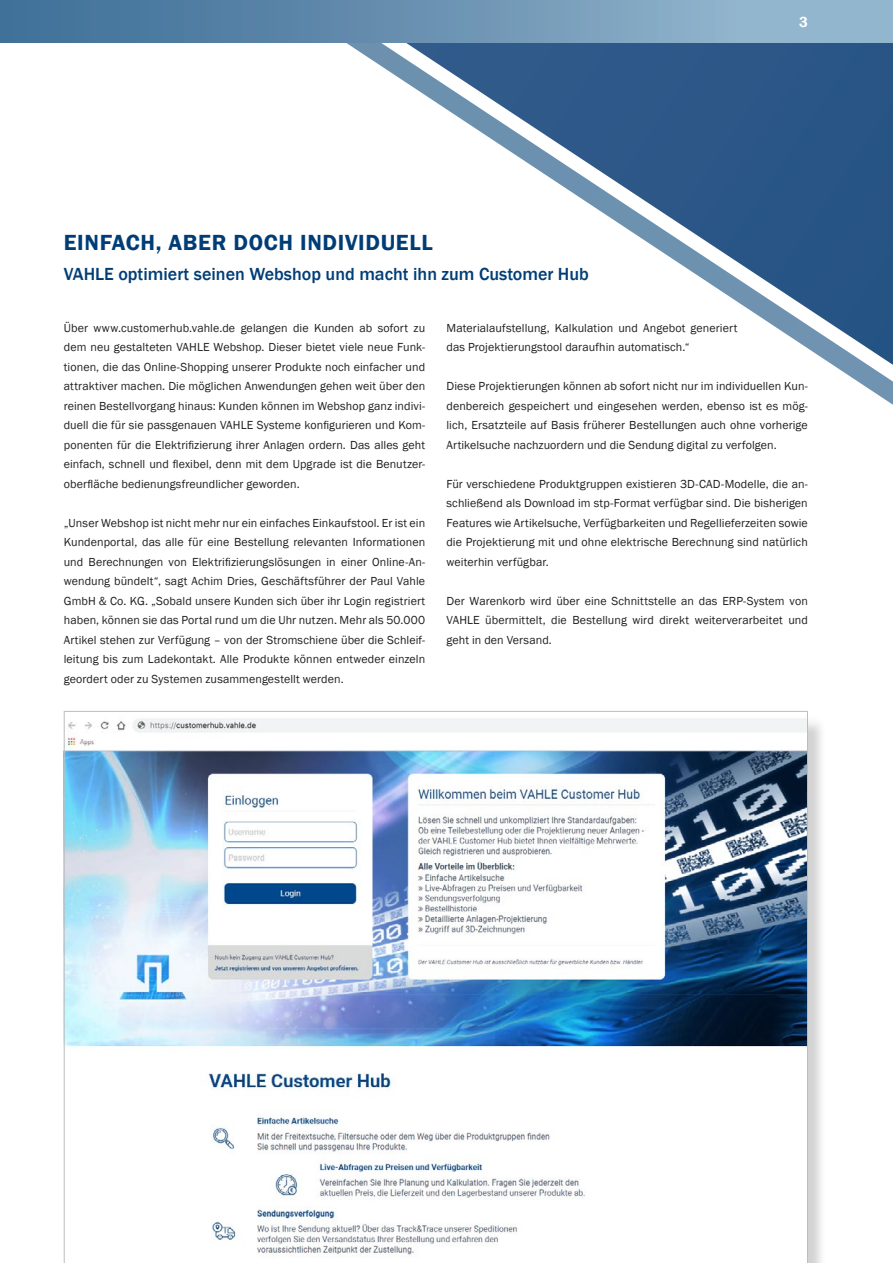
<style>
.page{position:relative;width:893px;height:1263px;background:#fff}
.page>*{position:absolute;margin:0;border:0;box-sizing:border-box;transform-origin:0 0}
.t1{font:600 22.5px "Franklin Gothic";letter-spacing:.03em;color:#003d76}
.t2{font:500 18px "Franklin Gothic";color:#003d76}
.t3{font:600 15px "Franklin Gothic";color:#fff}
.t4{font:12px/19.5px "Franklin Gothic";letter-spacing:.005em;color:#231f20;text-align:justify}
</style>
<div class="page">
<div style="left:66px;top:713px;width:761px;height:550px;background:#231f20;opacity:.2"></div>
<img style="left:64px;top:711px;width:744px;height:552px">
<svg style="left:346px;top:43px;width:547px;height:322px"></svg>
<div style="left:0;top:0;width:893px;height:43px;background:linear-gradient(to right,#3e6d96,#9cbed3)"></div>
<h1 class="t1" style="left:64px;top:228px;width:370px">EINFACH, ABER DOCH INDIVIDUELL</h1>
<h2 class="t2" style="left:64px;top:263px;width:527px">VAHLE optimiert seinen Webshop und macht ihn zum Customer Hub</h2>
<p class="t3" style="left:799px;top:13px;width:10px">3</p>
<p class="t4" style="left:64px;top:318px;width:363px">Über www.customerhub.vahle.de gelangen die Kunden ab sofort zu dem neu gestalteten VAHLE Webshop. Dieser bietet viele neue Funk&shy;tionen, die das Online-Shopping unserer Produkte noch einfacher und attraktiver machen. Die möglichen Anwendungen gehen weit über den reinen Bestellvorgang hinaus: Kunden können im Webshop ganz indivi&shy;duell die für sie passgenauen VAHLE Systeme konfigurieren und Kom&shy;ponenten für die Elektrifizierung ihrer Anlagen ordern. Das alles geht einfach, schnell und flexibel, denn mit dem Upgrade ist die Benutzer&shy;oberfläche bedienungsfreundlicher geworden.</p>
<p class="t4" style="left:64px;top:513px;width:363px">„Unser Webshop ist nicht mehr nur ein einfaches Einkaufstool. Er ist ein Kundenportal, das alle für eine Bestellung relevanten Informationen und Berechnungen von Elektrifizierungslösungen in einer Online-An&shy;wendung bündelt“, sagt Achim Dries, Geschäftsführer der Paul Vahle GmbH &amp; Co. KG. „Sobald unsere Kunden sich über ihr Login registriert haben, können sie das Portal rund um die Uhr nutzen. Mehr als 50.000<br>Artikel stehen zur Verfügung – von der Stromschiene über die Schleif&shy;leitung bis zum Ladekontakt. Alle Produkte können entweder einzeln geordert oder zu Systemen zusammengestellt werden.</p>
<p class="t4" style="left:446px;top:318px;width:292px">Materialaufstellung, Kalkulation und Angebot generiert das Projektierungstool daraufhin automatisch.“</p>
<p class="t4" style="left:446px;top:377px;width:363px">Diese Projektierungen können ab sofort nicht nur im individuellen Kun&shy;denbereich gespeichert und eingesehen werden, ebenso ist es mög&shy;lich, Ersatzteile auf Basis früherer Bestellungen auch ohne vorherige Artikelsuche nachzuordern und die Sendung digital zu verfolgen.</p>
<p class="t4" style="left:446px;top:474px;width:363px">Für verschiedene Produktgruppen existieren 3D-CAD-Modelle, die an&shy;schließend als Download im stp-Format verfügbar sind. Die bisherigen Features wie Artikelsuche, Verfügbarkeiten und Regellieferzeiten sowie die Projektierung mit und ohne elektrische Berechnung sind natürlich weiterhin verfügbar.</p>
<p class="t4" style="left:446px;top:591px;width:363px">Der Warenkorb wird über eine Schnittstelle an das ERP-System von VAHLE übermittelt, die Bestellung wird direkt weiterverarbeitet und geht in den Versand.</p>
</div>
